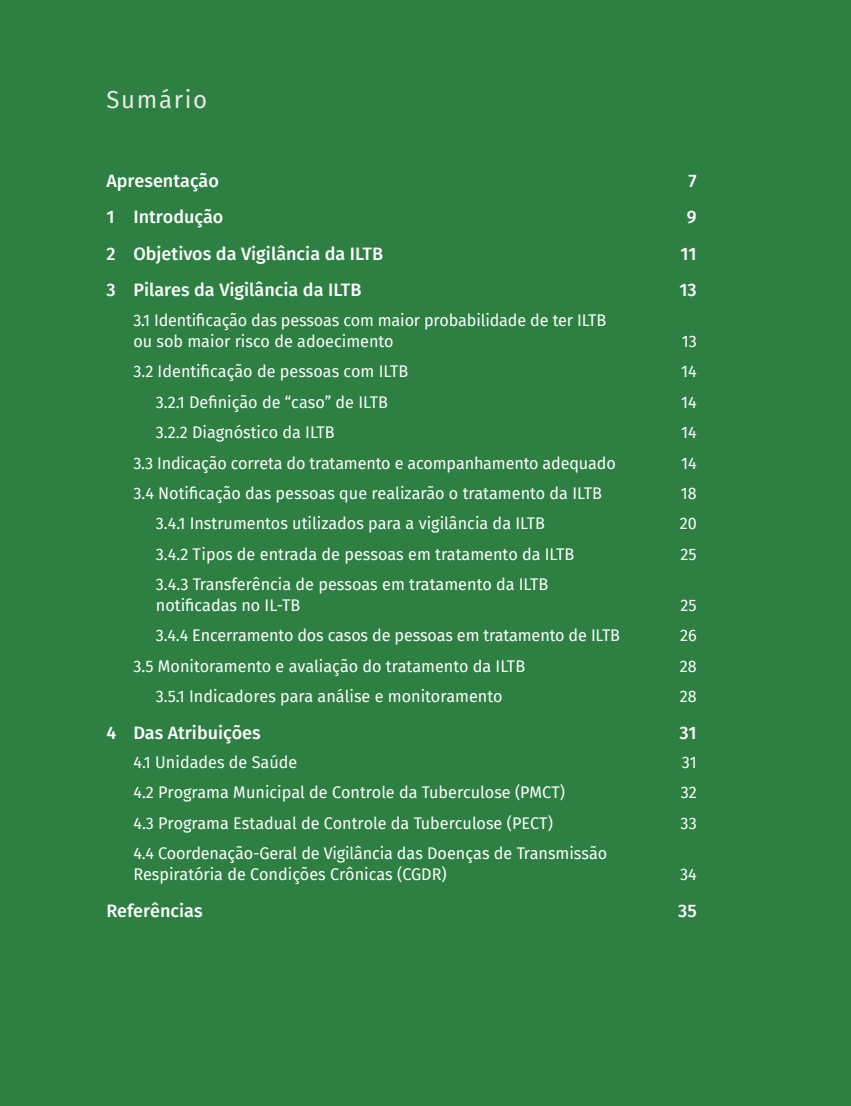
<style>
.page{position:relative;width:851px;height:1106px;background:#fff}
.page>*{position:absolute;margin:0;border:0;box-sizing:border-box;transform-origin:0 0}
.t1{font:24px "Fira Sans";letter-spacing:.07em;color:#e6ece2}
.t2{font:500 18px "Fira Sans";color:#fff}
.t3{font:16.5px/21px "Fira Sans";color:#fff}
</style>
<div class="page">
<div style="left:0;top:0;width:850px;height:1106px;background:#2d7f42"></div>
<h1 class="t1" style="left:106px;top:81px;width:102px">Sumário</h1>
<p class="t2" style="left:106px;top:166px;width:114px">Apresentação</p>
<p class="t2" style="left:688px;top:166px;width:10px">7</p>
<p class="t2" style="left:106px;top:203px;width:119px">1 Introdução</p>
<p class="t2" style="left:686px;top:203px;width:11px">9</p>
<p class="t2" style="left:106px;top:239px;width:278px">2 Objetivos da Vigilância da ILTB</p>
<p class="t2" style="left:680px;top:239px;width:18px">11</p>
<p class="t2" style="left:106px;top:276px;width:256px">3 Pilares da Vigilância da ILTB</p>
<p class="t2" style="left:679px;top:276px;width:19px">13</p>
<p class="t3" style="left:133px;top:309px;width:474px">3.1 Identificação das pessoas com maior probabilidade de ter ILTB ou sob maior risco de adoecimento</p>
<p class="t3" style="left:681px;top:330px;width:17px">13</p>
<p class="t3" style="left:133px;top:361px;width:276px">3.2 Identificação de pessoas com ILTB</p>
<p class="t3" style="left:681px;top:361px;width:17px">14</p>
<p class="t3" style="left:156px;top:391px;width:233px">3.2.1 Definição de “caso” de ILTB</p>
<p class="t3" style="left:681px;top:391px;width:17px">14</p>
<p class="t3" style="left:156px;top:421px;width:180px">3.2.2 Diagnóstico da ILTB</p>
<p class="t3" style="left:681px;top:421px;width:17px">14</p>
<p class="t3" style="left:133px;top:452px;width:484px">3.3 Indicação correta do tratamento e acompanhamento adequado</p>
<p class="t3" style="left:681px;top:452px;width:17px">14</p>
<p class="t3" style="left:133px;top:482px;width:470px">3.4 Notificação das pessoas que realizarão o tratamento da ILTB</p>
<p class="t3" style="left:680px;top:482px;width:17px">18</p>
<p class="t3" style="left:156px;top:512px;width:390px">3.4.1 Instrumentos utilizados para a vigilância da ILTB</p>
<p class="t3" style="left:679px;top:512px;width:19px">20</p>
<p class="t3" style="left:156px;top:543px;width:420px">3.4.2 Tipos de entrada de pessoas em tratamento da ILTB</p>
<p class="t3" style="left:680px;top:543px;width:18px">25</p>
<p class="t3" style="left:156px;top:573px;width:394px">3.4.3 Transferência de pessoas em tratamento da ILTB notificadas no IL-TB</p>
<p class="t3" style="left:680px;top:594px;width:18px">25</p>
<p class="t3" style="left:156px;top:624px;width:465px">3.4.4 Encerramento dos casos de pessoas em tratamento de ILTB</p>
<p class="t3" style="left:680px;top:624px;width:18px">26</p>
<p class="t3" style="left:133px;top:655px;width:393px">3.5 Monitoramento e avaliação do tratamento da ILTB</p>
<p class="t3" style="left:679px;top:655px;width:18px">28</p>
<p class="t3" style="left:156px;top:685px;width:348px">3.5.1 Indicadores para análise e monitoramento</p>
<p class="t3" style="left:679px;top:685px;width:18px">28</p>
<p class="t2" style="left:106px;top:718px;width:156px">4 Das Atribuições</p>
<p class="t2" style="left:679px;top:718px;width:19px">31</p>
<p class="t3" style="left:133px;top:751px;width:165px">4.1 Unidades de Saúde</p>
<p class="t3" style="left:681px;top:751px;width:17px">31</p>
<p class="t3" style="left:133px;top:781px;width:433px">4.2 Programa Municipal de Controle da Tuberculose (PMCT)</p>
<p class="t3" style="left:680px;top:781px;width:18px">32</p>
<p class="t3" style="left:133px;top:812px;width:421px">4.3 Programa Estadual de Controle da Tuberculose (PECT)</p>
<p class="t3" style="left:680px;top:812px;width:18px">33</p>
<p class="t3" style="left:133px;top:842px;width:475px">4.4 Coordenação-Geral de Vigilância das Doenças de Transmissão<br>Respiratória de Condições Crônicas (CGDR)</p>
<p class="t3" style="left:680px;top:863px;width:18px">34</p>
<p class="t2" style="left:106px;top:896px;width:98px">Referências</p>
<p class="t2" style="left:678px;top:896px;width:20px">35</p>
</div>
